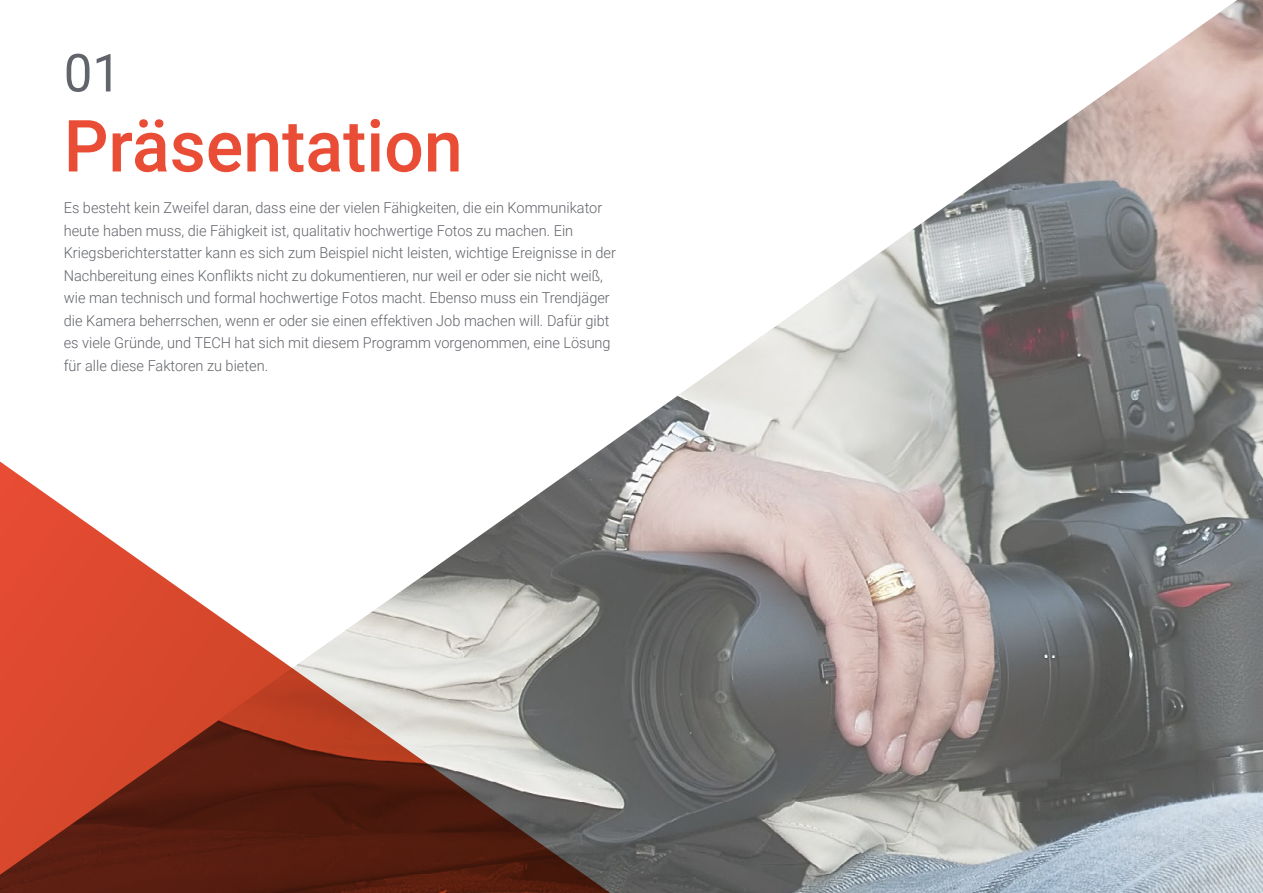
<style>
.page{position:relative;width:1263px;height:893px;background:#fff}
.page>*{position:absolute;margin:0;border:0;box-sizing:border-box;transform-origin:0 0}
.t1{font:500 72px "Roboto";color:#e94d35}
.t2{font:52.5px "Roboto";color:#61646a}
.t3{font:300 15px/22.5px "Roboto";color:#61646a}
</style>
<div class="page">
<img style="left:606px;top:0;width:657px;height:893px">
<svg style="left:0;top:446px;width:640px;height:447px"></svg>
<h2 class="t2" style="left:64px;top:36px;width:59px">01</h2>
<h1 class="t1" style="left:64px;top:95px;width:400px">Präsentation</h1>
<p class="t3" style="left:64px;top:196px;width:554px">Es besteht kein Zweifel daran, dass eine der vielen Fähigkeiten, die ein Kommunikator heute haben muss, die Fähigkeit ist, qualitativ hochwertige Fotos zu machen. Ein Kriegsberichterstatter kann es sich zum Beispiel nicht leisten, wichtige Ereignisse in der Nachbereitung eines Konflikts nicht zu dokumentieren, nur weil er oder sie nicht weiß, wie man technisch und formal hochwertige Fotos macht. Ebenso muss ein Trendjäger die Kamera beherrschen, wenn er oder sie einen effektiven Job machen will. Dafür gibt es viele Gründe, und TECH hat sich mit diesem Programm vorgenommen, eine Lösung für alle diese Faktoren zu bieten.</p>
</div>
